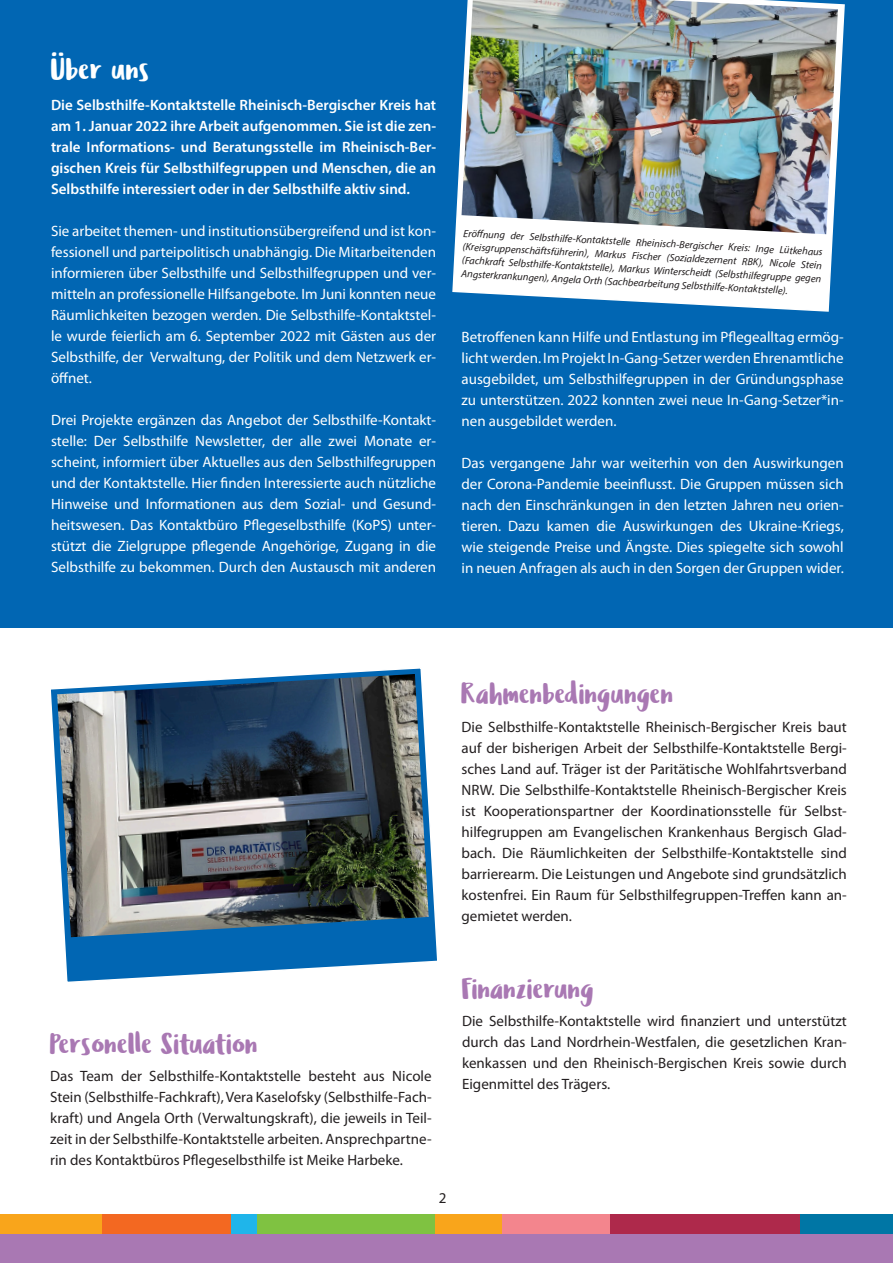
<style>
.page{position:relative;width:893px;height:1263px;background:#fff}
.page>*{position:absolute;margin:0;border:0;box-sizing:border-box;transform-origin:0 0}
.Überschrift{font:31.5px "Ludicrous";color:#fff}
.Überschrift-2{font:30px "Ludicrous";color:#a978b3}
.Überschrift_weiß{font:30px "Ludicrous";color:#a978b3}
.Fließtext_weiß{font:15px/21px "Myriad Pro";color:#fff;text-align:justify}
.Fließtext{font:15px/21px "Myriad Pro";color:#231f20;text-align:justify}
.Fließtext_weiß-2{font:600 15px/21px "Myriad Pro";color:#fff;text-align:justify}
.Fließtext_weiß-3{font:15px/21px "Myriad Pro";color:#231f20;text-align:justify}
.Fließtext-2{font:italic 10.5px/13.5px "Myriad Pro";color:#231f20;text-align:justify}
</style>
<div class="page">
<div style="left:0;top:0;width:893px;height:627px;background:#0166b3"></div>
<div style="left:0;top:1228px;width:893px;height:35px;background:#a978b3"></div>
<div style="left:0;top:1214px;width:102px;height:20px;background:#f9a51b"></div>
<div style="left:102px;top:1214px;width:129px;height:20px;background:#f36821"></div>
<div style="left:231px;top:1214px;width:26px;height:20px;background:#1fb5ea"></div>
<div style="left:257px;top:1214px;width:179px;height:20px;background:#7fc241"></div>
<div style="left:501px;top:1214px;width:109px;height:20px;background:#f3858d"></div>
<div style="left:610px;top:1214px;width:191px;height:20px;background:#ae294b"></div>
<div style="left:801px;top:1214px;width:92px;height:20px;background:#0076a5"></div>
<div style="left:435px;top:1214px;width:67px;height:20px;background:#f9a51b"></div>
<svg style="left:452px;top:3px;width:393px;height:309px"></svg>
<img style="left:461px;top:0;width:377px;height:234px">
<svg style="left:51px;top:668px;width:386px;height:314px"></svg>
<img style="left:57px;top:674px;width:372px;height:263px">
<p class="Überschrift" style="left:51px;top:48px;width:100px">Über uns</p>
<p class="Fließtext_weiß-2" style="left:51px;top:94px;width:387px">Die Selbsthilfe-Kontaktstelle Rheinisch-Bergischer Kreis hat am 1. Januar 2022 ihre Arbeit aufgenommen. Sie ist die zen&shy;trale Informations- und Beratungsstelle im Rheinisch-Ber&shy;gischen Kreis für Selbsthilfegruppen und Menschen, die an Selbsthilfe interessiert oder in der Selbsthilfe aktiv sind.</p>
<p class="Fließtext_weiß" style="left:51px;top:220px;width:387px">Sie arbeitet themen- und institutionsübergreifend und ist kon&shy;fessionell und parteipolitisch unabhängig. Die Mitarbeitenden informieren über Selbsthilfe und Selbsthilfegruppen und ver&shy;mitteln an professionelle Hilfsangebote. Im Juni konnten neue Räumlichkeiten bezogen werden. Die Selbsthilfe-Kontaktstel&shy;le wurde feierlich am 6. September 2022 mit Gästen aus der Selbsthilfe, der Verwaltung, der Politik und dem Netzwerk er&shy;öffnet.</p>
<p class="Fließtext_weiß" style="left:51px;top:409px;width:387px">Drei Projekte ergänzen das Angebot der Selbsthilfe-Kontakt&shy;stelle: Der Selbsthilfe Newsletter, der alle zwei Monate er&shy;scheint, informiert über Aktuelles aus den Selbsthilfegruppen und der Kontaktstelle. Hier finden Interessierte auch nützliche Hinweise und Informationen aus dem Sozial- und Gesund&shy;heitswesen. Das Kontaktbüro Pflegeselbsthilfe (KoPS) unter&shy;stützt die Zielgruppe pflegende Angehörige, Zugang in die Selbsthilfe zu bekommen. Durch den Austausch mit anderen</p>
<p class="Fließtext-2" style="left:464px;top:226px;width:361px;rotate:3deg">Eröff nung der Selbsthilfe-Kontaktstelle Rheinisch-Bergischer Kreis: Inge Lütkehaus (Kreisgruppenschäftsführerin), Markus Fischer (Sozialdezernent RBK), Nicole Stein (Fachkraft Selbsthilfe-Kontaktstelle), Markus Winterscheidt (Selbsthilfegruppe gegen Angsterkrankungen), Angela Orth (Sachbearbeitung Selbsthilfe-Kontaktstelle).</p>
<p class="Fließtext_weiß" style="left:461px;top:326px;width:384px">Betroffenen kann Hilfe und Entlastung im Pflegealltag ermög&shy;licht werden. Im Projekt In-Gang-Setzer werden Ehrenamtliche ausgebildet, um Selbsthilfegruppen in der Gründungsphase zu unterstützen. 2022 konnten zwei neue In-Gang-Setzer*in&shy;nen ausgebildet werden.</p>
<p class="Fließtext_weiß" style="left:461px;top:452px;width:384px">Das vergangene Jahr war weiterhin von den Auswirkungen der Corona-Pandemie beeinflusst. Die Gruppen müssen sich nach den Einschränkungen in den letzten Jahren neu orien&shy;tieren. Dazu kamen die Auswirkungen des Ukraine-Kriegs, wie steigende Preise und Ängste. Dies spiegelte sich sowohl in neuen Anfragen als auch in den Sorgen der Gruppen wider.</p>
<p class="Überschrift-2" style="left:461px;top:673px;width:214px">Rahmenbedingungen</p>
<p class="Fließtext" style="left:461px;top:716px;width:387px">Die Selbsthilfe-Kontaktstelle Rheinisch-Bergischer Kreis baut auf der bisherigen Arbeit der Selbsthilfe-Kontaktstelle Bergi&shy;sches Land auf. Träger ist der Paritätische Wohlfahrtsverband NRW. Die Selbsthilfe-Kontaktstelle Rheinisch-Bergischer Kreis ist Kooperationspartner der Koordinationsstelle für Selbst&shy;hilfegruppen am Evangelischen Krankenhaus Bergisch Glad&shy;bach. Die Räumlichkeiten der Selbsthilfe-Kontaktstelle sind barrierearm. Die Leistungen und Angebote sind grundsätzlich kostenfrei. Ein Raum für Selbsthilfegruppen-Treffen kann an&shy;gemietet werden.</p>
<p class="Überschrift-2" style="left:50px;top:1023px;width:209px">Personelle Situation</p>
<p class="Fließtext" style="left:50px;top:1065px;width:383px">Das Team der Selbsthilfe-Kontaktstelle besteht aus Nicole Stein (Selbsthilfe-Fachkraft), Vera Kaselofsky (Selbsthilfe-Fach&shy;kraft) und Angela Orth (Verwaltungskraft), die jeweils in Teil&shy;zeit in der Selbsthilfe-Kontaktstelle arbeiten. Ansprechpartne&shy;rin des Kontaktbüros Pflegeselbsthilfe ist Meike Harbeke.</p>
<p class="Fließtext" style="left:439px;top:1187px;width:9px">2</p>
<p class="Überschrift_weiß" style="left:462px;top:967px;width:134px">Finanzierung</p>
<p class="Fließtext_weiß-3" style="left:462px;top:1010px;width:386px">Die Selbsthilfe-Kontaktstelle wird finanziert und unterstützt durch das Land Nordrhein-Westfalen, die gesetzlichen Kran&shy;kenkassen und den Rheinisch-Bergischen Kreis sowie durch Eigenmittel des Trägers.</p>
</div>
